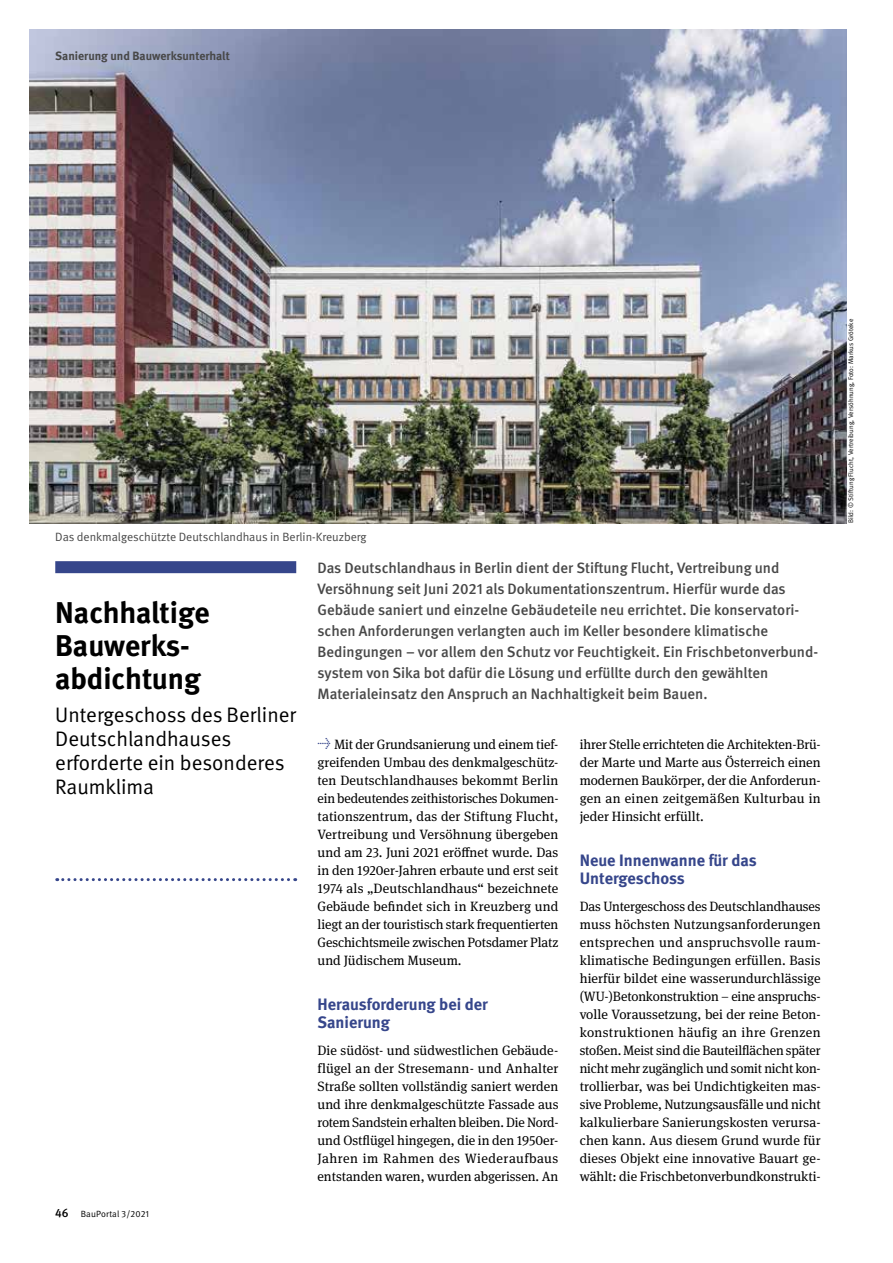
<style>
.page{position:relative;width:893px;height:1263px;background:#fff}
.page>*{position:absolute;margin:0;border:0;box-sizing:border-box;transform-origin:0 0}
.Head_A_x{font:700 30px/33px "DGUV Meta";letter-spacing:-.005em;color:#000}
.Head_A_sub{font:21px/24px "DGUV Meta";color:#000}
.Zw_Head_A{font:700 16.5px/18px "DGUV Meta";color:#36468b}
.Anleser{font:500 15px/21px "DGUV Meta";color:#484848}
.txt{font:13.5px/18px "DGUV Meta Serif";color:#000;text-align:justify}
.txt_Pfeil{font:13.5px/18px "DGUV Meta Serif";letter-spacing:-.01em;color:#000;text-align:justify}
.t1{font:12px "DGUV Meta";color:#484848}
.t2{font:700 12px "DGUV Meta";color:#484848}
.t3{font:9px "DGUV Meta";letter-spacing:.02em;color:#000}
.t4{font:6.75px "DGUV Meta";letter-spacing:.01em;color:#000}
.s1{font-weight:500;font-size:12px}
.s2{font-weight:700;color:#36468b}
</style>
<div class="page">
<img style="left:30px;top:30px;width:816px;height:493px">
<div style="left:55px;top:561px;width:241px;height:12px;background:#36468b"></div>
<svg style="left:57px;top:878px;width:239px;height:3px"></svg>
<p class="t2" style="left:55px;top:49px;width:176px">Sanierung und Bauwerksunterhalt</p>
<p class="t1" style="left:55px;top:530px;width:313px">Das denkmalgeschützte Deutschlandhaus in Berlin-Kreuzberg</p>
<h1 class="Head_A_x" style="left:55px;top:597px;width:156px">Nachhaltige<br>Bauwerks&shy;abdichtung</h1>
<h2 class="Head_A_sub" style="left:55px;top:703px;width:242px">Untergeschoss des Berliner<br>Deutschlandhauses erforderte ein besonderes<br>Raumklima</h2>
<p class="t3" style="left:55px;top:1208px;width:95px"><span class="s1">46</span> BauPortal 3/2021</p>
<p class="Anleser" style="left:317px;top:558px;width:502px">Das Deutschlandhaus in Berlin dient der Stiftung Flucht, Vertreibung und Versöhnung seit Juni 2021 als Dokumentationszentrum. Hierfür wurde das Gebäude saniert und einzelne Gebäudeteile neu errichtet. Die konservatori&shy;schen Anforderungen verlangten auch im Keller besondere klimatische Bedingungen – vor allem den Schutz vor Feuchtigkeit. Ein Frischbetonverbund&shy;system von Sika bot dafür die Lösung und erfüllte durch den gewählten Materialeinsatz den Anspruch an Nachhaltigkeit beim Bauen.</p>
<p class="txt_Pfeil" style="left:317px;top:735px;width:243px"><span class="s2">→</span> Mit der Grundsanierung und einem tief&shy;greifenden Umbau des denkmalgeschütz&shy;ten Deutschlandhauses bekommt Berlin ein bedeutendes zeithistorisches Dokumen&shy;tationszentrum, das der Stiftung Flucht, Vertreibung und Versöhnung übergeben und am 23. Juni 2021 eröffnet wurde. Das in den 1920er-Jahren erbaute und erst seit 1974 als „Deutschlandhaus“ bezeichnete Gebäude befindet sich in Kreuzberg und liegt an der touristisch stark frequentierten Geschichtsmeile zwischen Potsdamer Platz und Jüdischem Museum.</p>
<p class="Zw_Head_A" style="left:317px;top:995px;width:172px">Herausforderung bei der<br>Sanierung</p>
<p class="txt" style="left:317px;top:1041px;width:243px">Die südöst- und südwestlichen Gebäude&shy;flügel an der Stresemann- und Anhalter Straße sollten vollständig saniert werden und ihre denkmalgeschützte Fassade aus rotem Sandstein erhalten bleiben. Die Nord&shy;und Ostflügel hingegen, die in den 1950er-Jahren im Rahmen des Wiederaufbaus entstanden waren, wurden abgerissen. An</p>
<p class="txt" style="left:580px;top:735px;width:242px">ihrer Stelle errichteten die Architekten-Brü&shy;der Marte und Marte aus Österreich einen modernen Baukörper, der die Anforderun&shy;gen an einen zeitgemäßen Kulturbau in jeder Hinsicht erfüllt.</p>
<p class="Zw_Head_A" style="left:580px;top:851px;width:179px">Neue Innenwanne für das<br>Untergeschoss</p>
<p class="txt" style="left:580px;top:897px;width:242px">Das Untergeschoss des Deutschlandhauses muss höchsten Nutzungsanforderungen entsprechen und anspruchsvolle raum&shy;klimatische Bedingungen erfüllen. Basis hierfür bildet eine wasserundurchlässige (WU-)Betonkonstruktion – eine anspruchs&shy;volle Voraussetzung, bei der reine Beton&shy;konstruktionen häufig an ihre Grenzen stoßen. Meist sind die Bauteilflächen später nicht mehr zugänglich und somit nicht kon&shy;trollierbar, was bei Undichtigkeiten mas&shy;sive Probleme, Nutzungsausfälle und nicht kalkulierbare Sanierungskosten verursa&shy;chen kann. Aus diesem Grund wurde für dieses Objekt eine innovative Bauart ge&shy;wählt: die Frischbetonverbundkonstrukti-</p>
<p class="t4" style="left:847px;top:523px;width:206px;rotate:-90deg">Bild: © Stiftung Flucht, Vertreibung, Versöhnung, Foto: Markus Gröteke</p>
</div>
